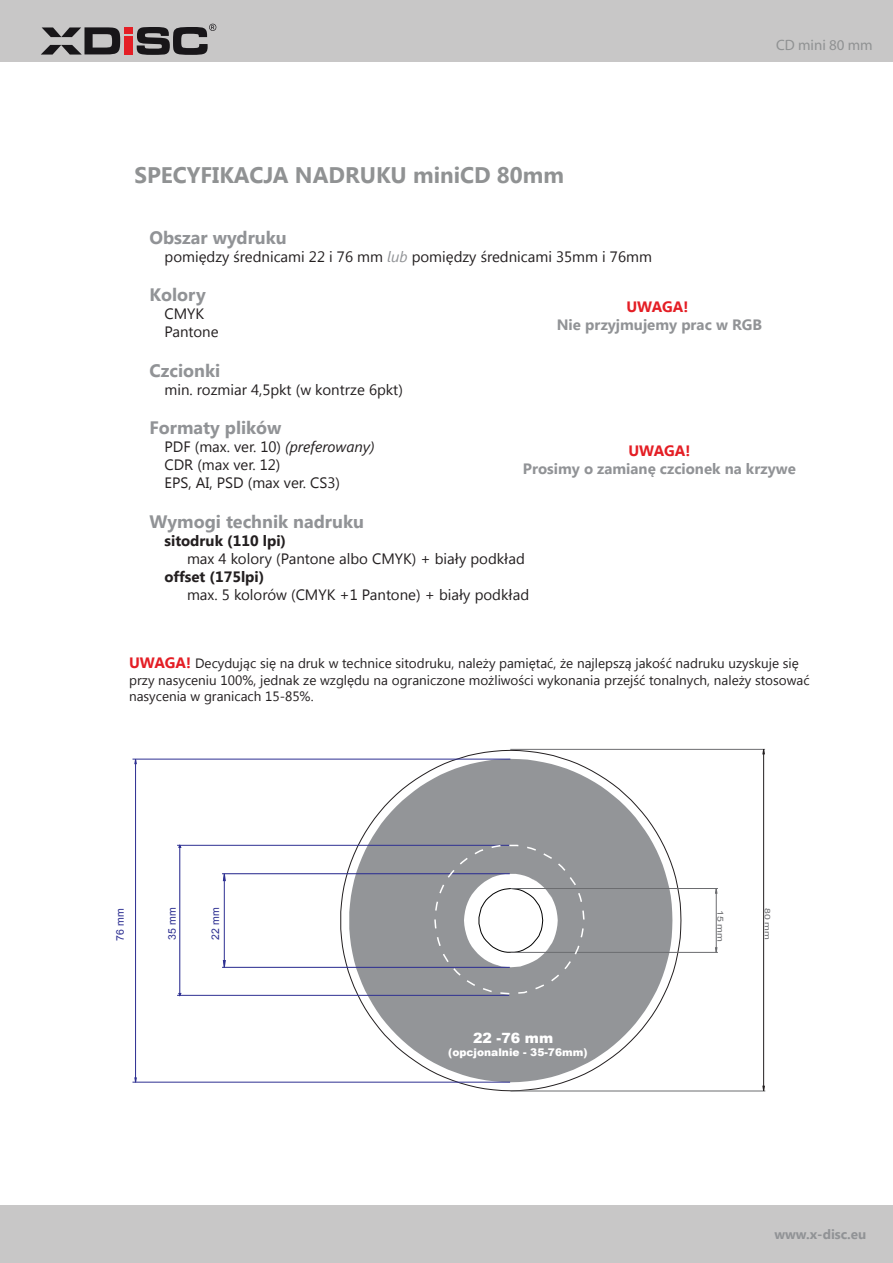
<style>
.page{position:relative;width:893px;height:1263px;background:#fff}
.page>*{position:absolute;margin:0;border:0;box-sizing:border-box;transform-origin:0 0}
.t1{font:700 22.5px "Segoe UI";color:#909293}
.t2{font:700 18px "Segoe UI";color:#919396}
.t3{font:15px/18px "Segoe UI";color:#231f20}
.t4{font:700 15px "Segoe UI";color:#919396}
.t5{font:700 15px "Segoe UI";color:#231f20}
.t6{font:700 15px "Segoe UI";letter-spacing:-.005em;color:#e41e25}
.t7{font:15px "Myriad Pro";color:#909293}
.t8{font:900 14.1px "Arial";color:#fff}
.t9{font:13.5px/16.2px "Segoe UI";color:#231f20}
.t10{font:700 13.5px "Segoe UI";color:#919396}
.t11{font:900 10.65px "Arial";color:#fff}
.t12{font:10.5px "Arial";color:#2e3092}
.t13{font:8.25px "Arial";color:#6c6d70;scale:1.27 1}
.t14{font:7.65px "Arial";color:#6c6d70;scale:1.38 1}
.s1{font-style:italic;color:#919396}
.s2{font-style:italic}
.s3{font-weight:700;font-size:15px;color:#e41e25}
</style>
<div class="page">
<div style="left:0;top:1206px;width:893px;height:57px;background:#c8c7c7"></div>
<div style="left:1px;top:0;width:892px;height:62px;background:#c8c7c7"></div>
<svg style="left:41px;top:24px;width:175px;height:31px"></svg>
<div style="left:124px;top:27px;width:9px;height:7px;background:#e41e25"></div>
<div style="left:124px;top:36px;width:9px;height:18px;background:#e41e25"></div>
<hr style="left:224px;top:875px;width:1px;height:92px;background:#2e3092">
<svg style="left:223px;top:960px;width:3px;height:7px"></svg>
<svg style="left:223px;top:874px;width:3px;height:7px"></svg>
<hr style="left:716px;top:889px;width:1px;height:63px;background:#6c6d70">
<svg style="left:340px;top:750px;width:341px;height:341px"></svg>
<svg style="left:349px;top:759px;width:323px;height:323px;fill:#939598"></svg>
<hr style="left:510px;top:749px;width:255px;height:1px;background:#6c6d70">
<hr style="left:510px;top:1091px;width:255px;height:1px;background:#6c6d70">
<hr style="left:132px;top:759px;width:378px;height:1px;background:#2e3092">
<hr style="left:132px;top:1082px;width:378px;height:1px;background:#2e3092">
<hr style="left:222px;top:873px;width:288px;height:1px;background:#2e3092">
<hr style="left:511px;top:888px;width:207px;height:1px;background:#6c6d70">
<hr style="left:511px;top:952px;width:207px;height:1px;background:#6c6d70">
<hr style="left:222px;top:967px;width:288px;height:1px;background:#2e3092">
<hr style="left:763px;top:750px;width:1px;height:341px;background:#231f20">
<svg style="left:762px;top:1086px;width:3px;height:6px"></svg>
<svg style="left:762px;top:748px;width:3px;height:6px"></svg>
<hr style="left:135px;top:760px;width:1px;height:322px;background:#2e3092">
<svg style="left:134px;top:1077px;width:3px;height:6px"></svg>
<svg style="left:134px;top:758px;width:3px;height:6px"></svg>
<hr style="left:177px;top:845px;width:332px;height:1px;background:#2e3092">
<hr style="left:177px;top:995px;width:332px;height:1px;background:#2e3092">
<hr style="left:180px;top:845px;width:1px;height:150px;background:#2e3092">
<svg style="left:433px;top:844px;width:152px;height:151px"></svg>
<h1 class="t1" style="left:134px;top:159px;width:431px">SPECYFIKACJA NADRUKU miniCD 80mm</h1>
<p class="t7" style="left:776px;top:37px;width:98px">CD mini 80 mm</p>
<p class="t2" style="left:150px;top:224px;width:139px">Obszar wydruku</p>
<p class="t3" style="left:165px;top:247px;width:489px">pomiędzy średnicami 22 i 76 mm <span class="s1">lub</span> pomiędzy średnicami 35mm i 76mm</p>
<p class="t2" style="left:150px;top:282px;width:58px">Kolory</p>
<p class="t3" style="left:165px;top:304px;width:56px">CMYK<br>Pantone</p>
<p class="t2" style="left:150px;top:358px;width:72px">Czcionki</p>
<p class="t3" style="left:165px;top:380px;width:240px">min. rozmiar 4,5pkt (w kontrze 6pkt)</p>
<p class="t2" style="left:150px;top:415px;width:133px">Formaty plików</p>
<p class="t3" style="left:165px;top:437px;width:212px">PDF (max. ver. 10) <span class="s2">(preferowany)<br></span>CDR (max ver. 12)<br>EPS, AI, PSD (max ver. CS3)</p>
<p class="t2" style="left:150px;top:509px;width:216px">Wymogi technik nadruku</p>
<p class="t5" style="left:165px;top:530px;width:123px">sitodruk (110 lpi)</p>
<p class="t3" style="left:187px;top:549px;width:339px">max 4 kolory (Pantone albo CMYK) + biały podkład</p>
<p class="t5" style="left:165px;top:566px;width:101px">offset (175lpi)</p>
<p class="t3" style="left:187px;top:585px;width:344px">max. 5 kolorów (CMYK +1 Pantone) + biały podkład</p>
<p class="t6" style="left:626px;top:296px;width:63px">UWAGA!</p>
<p class="t4" style="left:557px;top:314px;width:207px">Nie przyjmujemy prac w RGB</p>
<p class="t6" style="left:628px;top:440px;width:63px">UWAGA!</p>
<p class="t4" style="left:523px;top:458px;width:275px">Prosimy o zamianę czcionek na krzywe</p>
<p class="t9" style="left:129px;top:655px;width:682px"><span class="s3">UWAGA!</span> Decydując się na druk w technice sitodruku, należy pamiętać, że najlepszą jakość nadruku uzyskuje się przy nasyceniu 100%, jednak ze względu na ograniczone możliwości wykonania przejść tonalnych, należy stosować nasycenia w granicach 15-85%.</p>
<p class="t12" style="left:165px;top:939px;width:34px;rotate:-90deg">35 mm</p>
<p class="t12" style="left:113px;top:941px;width:34px;rotate:-90deg">76 mm</p>
<p class="t12" style="left:209px;top:940px;width:34px;rotate:-90deg">22 mm</p>
<p class="t13" style="left:726px;top:910px;width:27px;rotate:90deg">15 mm</p>
<p class="t8" style="left:473px;top:1028px;width:82px">22 -76 mm</p>
<p class="t11" style="left:448px;top:1044px;width:141px">(opcjonalnie - 35-76mm)</p>
<p class="t14" style="left:772px;top:908px;width:25px;rotate:90deg">80 mm</p>
<p class="t10" style="left:774px;top:1224px;width:94px">www.x-disc.eu</p>
</div>
